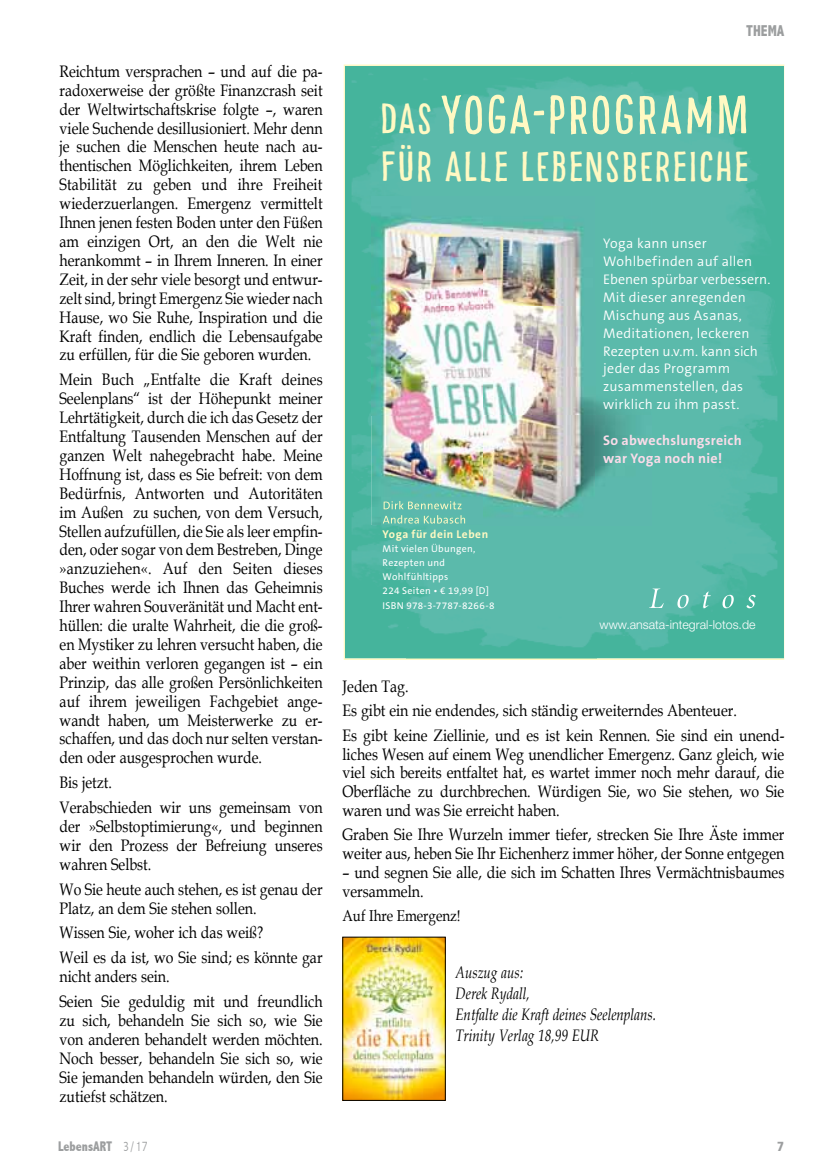
<style>
.page{position:relative;width:834px;height:1166px;background:#fff}
.page>*{position:absolute;margin:0;border:0;box-sizing:border-box;transform-origin:0 0}
.t1{font:53.38px "Pinto NO 01";letter-spacing:.045em;color:#fff9c3}
.t2{font:41.48px "Pinto NO 01";letter-spacing:.045em;color:#fff9c3}
.t3{font:16.62px/18.9px "Book Antiqua";color:#000;scale:.85 1}
.t4{font:italic 16.62px/21px "Book Antiqua";color:#000;scale:.8 1}
.t5{font:15.75px "Book Antiqua";color:#000;scale:.85 1}
.t6{font:800 condensed 15.75px "Abadi";color:#9c9e9f;scale:.92 1}
.t7{font:300 14px/17.8px "The Sans B W4";letter-spacing:.015em;color:#fff}
.t8{font:700 14px/17.8px "The Sans B W7";letter-spacing:.015em;color:#fadce9}
.t9{font:800 condensed 14px "Abadi";color:#9c9e9f;scale:.92 1}
.t10{font:800 condensed 14px "Abadi";color:#9c9e9f}
.t11{font:300 12.42px "Helvetica Neue LT";color:#fff}
.t12{font:700 11.38px "The Sans B W7";letter-spacing:.045em;color:#fff9c3}
.t13{font:10.5px "Helvetica";color:#000}
.t14{font:9.97px/14.2px "The Sans B W5 Plain";letter-spacing:.03em;color:#fff}
.s1{font-size:41.48px}
.s2{font-weight:300}
</style>
<div class="page">
<img style="left:344px;top:939px;width:99px;height:159px">
<svg style="left:344px;top:65px;width:440px;height:595px;fill:#5bbaab"></svg>
<svg style="left:649px;top:588px;width:14px;height:20px"></svg>
<svg style="left:677px;top:595px;width:11px;height:13px"></svg>
<svg style="left:702px;top:591px;width:9px;height:17px"></svg>
<svg style="left:722px;top:595px;width:11px;height:13px"></svg>
<svg style="left:746px;top:595px;width:9px;height:13px"></svg>
<img style="left:371px;top:197px;width:280px;height:328px">
<img style="left:383px;top:501px;width:78px;height:8px">
<img style="left:382px;top:515px;width:83px;height:8px">
<p class="t6" style="left:746px;top:21px;width:43px">THEMA</p>
<p class="t3" style="left:60px;top:61px;width:311px;text-align:justify">Reichtum versprachen – und auf die pa&shy;radoxerweise der größte Finanzcrash seit der Weltwirtschaftskrise folgte –, waren viele Suchende desillusioniert. Mehr denn je suchen die Menschen heute nach au&shy;thentischen Möglichkeiten, ihrem Leben Stabilität zu geben und ihre Freiheit wiederzuerlangen. Emergenz vermittelt Ihnen jenen festen Boden unter den Füßen am einzigen Ort, an den die Welt nie herankommt – in Ihrem Inneren. In einer Zeit, in der sehr viele besorgt und entwur&shy;zelt sind, bringt Emergenz Sie wieder nach Hause, wo Sie Ruhe, Inspiration und die Kraft finden, endlich die Lebensaufgabe zu erfüllen, für die Sie geboren wurden.</p>
<p class="t3" style="left:60px;top:370px;width:311px;text-align:justify">Mein Buch „Entfalte die Kraft deines Seelenplans“ ist der Höhepunkt meiner Lehrtätigkeit, durch die ich das Gesetz der Entfaltung Tausenden Menschen auf der ganzen Welt nahegebracht habe. Meine Hoffnung ist, dass es Sie befreit: von dem Bedürfnis, Antworten und Autoritäten im Außen zu suchen, von dem Versuch, Stellen aufzufüllen, die Sie als leer empfin&shy;den, oder sogar von dem Bestreben, Dinge »anzuziehen«. Auf den Seiten dieses Buches werde ich Ihnen das Geheimnis Ihrer wahren Souveränität und Macht ent&shy;hüllen: die uralte Wahrheit, die die groß&shy;en Mystiker zu lehren versucht haben, die aber weithin verloren gegangen ist – ein Prinzip, das alle großen Persönlichkeiten auf ihrem jeweiligen Fachgebiet ange&shy;wandt haben, um Meisterwerke zu er&shy;schaffen, und das doch nur selten verstan&shy;den oder ausgesprochen wurde.</p>
<p class="t3" style="left:60px;top:770px;width:311px;line-height:24.8px">Bis jetzt.<br>Verabschieden wir uns gemeinsam von</p>
<p class="t3" style="left:60px;top:816px;width:311px;text-align:justify">der »Selbstoptimierung«, und beginnen wir den Prozess der Befreiung unseres wahren Selbst.</p>
<p class="t3" style="left:60px;top:879px;width:311px">Wo Sie heute auch stehen, es ist genau der<br>Platz, an dem Sie stehen sollen.</p>
<p class="t3" style="left:60px;top:920px;width:311px;line-height:24.8px">Wissen Sie, woher ich das weiß?<br>Weil es da ist, wo Sie sind; es könnte gar</p>
<p class="t3" style="left:60px;top:964px;width:311px;line-height:24.8px">nicht anders sein.<br>Seien Sie geduldig mit und freundlich</p>
<p class="t3" style="left:60px;top:1010px;width:311px;text-align:justify">zu sich, behandeln Sie sich so, wie Sie von anderen behandelt werden möchten.<br>Noch besser, behandeln Sie sich so, wie Sie jemanden behandeln würden, den Sie zutiefst schätzen.</p>
<h1 class="t1" style="left:380px;top:84px;width:369px"><span class="s1">DAS</span> YOGA-PROGRAMM</h1>
<h2 class="t2" style="left:380px;top:142px;width:369px">FÜR ALLE LEBENSBEREICHE</h2>
<p class="t7" style="left:603px;top:235px;width:169px">Yoga kann unser<br>Wohlbefinden auf allen<br>Ebenen spürbar verbessern.<br>Mit dieser anregenden<br>Mischung aus Asanas,<br>Meditationen, leckeren<br>Rezepten u.v.m. kann sich jeder das Programm zusammenstellen, das wirklich zu ihm passt.</p>
<p class="t8" style="left:603px;top:431px;width:140px">So abwechslungsreich war Yoga noch nie!</p>
<p class="t12" style="left:382px;top:526px;width:107px">Yoga für dein Leben</p>
<p class="t14" style="left:382px;top:541px;width:113px">Mit vielen Übungen,<br>Rezepten und<br>Wohlfühltipps<br>224 Seiten • € 19,99 [D]<br>ISBN 978-3-7787-8266-8</p>
<p class="t11" style="left:599px;top:617px;width:157px">www.ansata-integral-lotos.de</p>
<p class="t3" style="left:342px;top:673px;width:521px;line-height:24.7px">Jeden Tag.<br>Es gibt ein nie endendes, sich ständig erweiterndes Abenteuer.<br>Es gibt keine Ziellinie, und es ist kein Rennen. Sie sind ein unend-</p>
<p class="t3" style="left:342px;top:744px;width:521px;text-align:justify">liches Wesen auf einem Weg unendlicher Emergenz. Ganz gleich, wie viel sich bereits entfaltet hat, es wartet immer noch mehr darauf, die Oberfläche zu durchbrechen. Würdigen Sie, wo Sie stehen, wo Sie waren und was Sie erreicht haben.</p>
<p class="t3" style="left:342px;top:825px;width:521px">Graben Sie Ihre Wurzeln immer tiefer, strecken Sie Ihre Äste immer weiter aus, heben Sie Ihr Eichenherz immer höher, der Sonne entgegen</p>
<p class="t3" style="left:342px;top:862px;width:521px">– und segnen Sie alle, die sich im Schatten Ihres Vermächtnisbaumes versammeln.</p>
<p class="t5" style="left:342px;top:905px;width:140px">Auf Ihre Emergenz!</p>
<p class="t13" style="left:307px;top:695px;width:181px">Bennewitz_LebensArt_89x120.indd 1</p>
<p class="t4" style="left:455px;top:961px;width:252px">Auszug aus:<br>Derek Rydall,<br>Entfalte die Kraft deines Seelenplans.<br>Trinity Verlag 18,99 EUR</p>
<p class="t9" style="left:58px;top:1138px;width:99px">LebensART <span class="s2">3 / 17</span></p>
<p class="t10" style="left:777px;top:1138px;width:9px">7</p>
</div>
